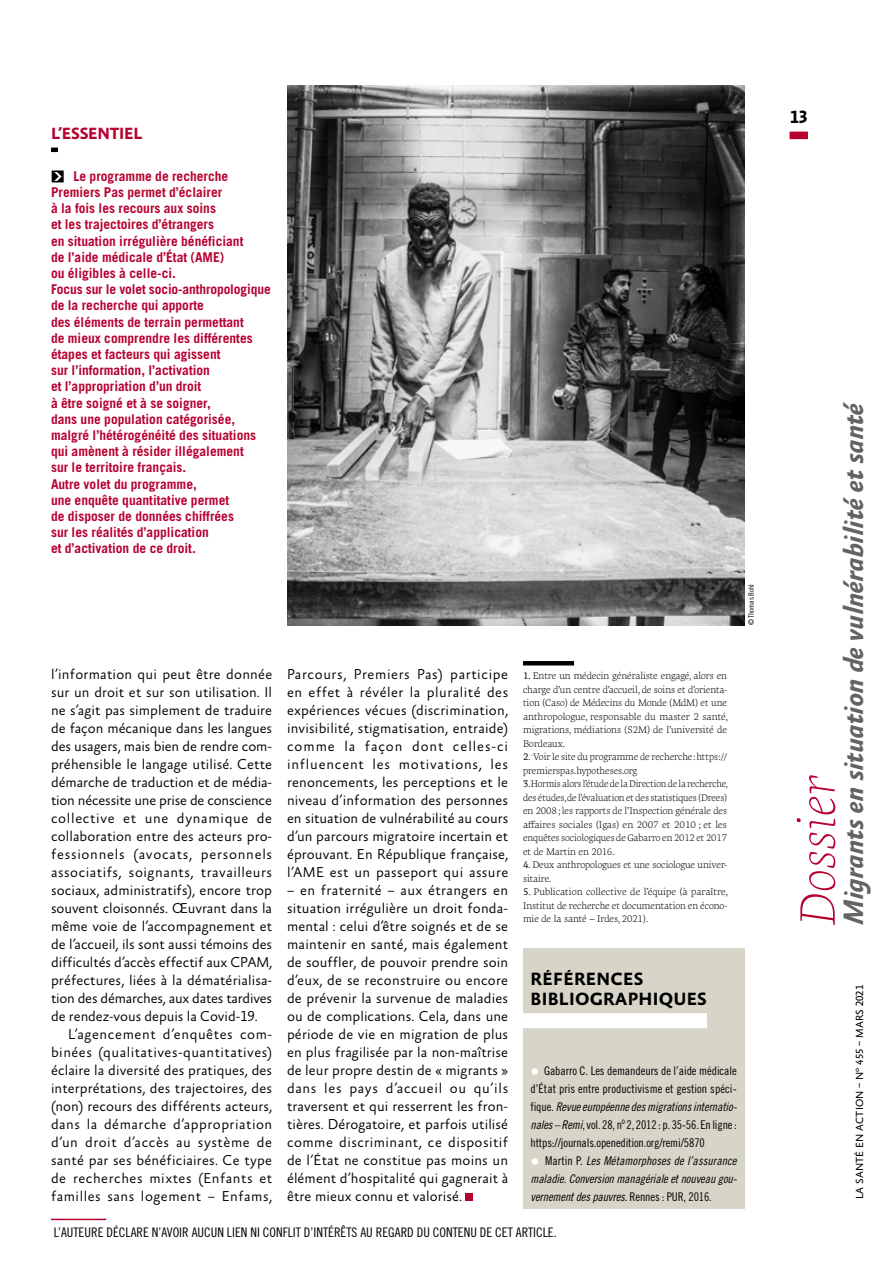
<style>
.page{position:relative;width:893px;height:1263px;background:#fff}
.page>*{position:absolute;margin:0;border:0;box-sizing:border-box;transform-origin:0 0}
.t1{font:italic 100 50.85px "Geneo Pro";letter-spacing:.01em;color:#b70030}
.t2{font:italic 700 28.5px "Absara Sans OT";letter-spacing:-.02em;color:#636363}
.TITRE{font:700 18px/19.5px "Absara Sans OT";letter-spacing:.01em;color:#000}
.ESSENTIEL{font:700 16.5px "Absara Sans OT";letter-spacing:-.02em;color:#b70030}
.TXT_BODY{font:300 14.55px/18px "Absara Sans OT";letter-spacing:.005em;color:#000;text-align:justify}
.t3{font:700 13.5px/16.2px "Trade Gothic LT Std";color:#b70030}
.NOTEARTICLE{font:13.2px "Trade Gothic LT Std Cn 18";color:#000}
.TXT_BODY-2{font:12px/18px "Trade Gothic LT Std Cn 18";letter-spacing:-.01em;color:#000;text-align:justify}
.TXT_BODY-3{font:12px/18px "Trade Gothic LT Std Cn 18 Obl";letter-spacing:-.01em;color:#000;text-align:justify}
.t4{font:10.5px "Absara Sans OT";letter-spacing:.01em;color:#000}
.NOTE_BDP_SUITE{font:300 9.75px/13.5px "Geneo Pro";letter-spacing:-.015em;color:#000}
.NOTE_BDP{font:300 9.75px/13.5px "Geneo Pro";letter-spacing:-.01em;color:#000}
.TXT_BODY-4{font:7.5px "Trade Gothic LT Std Cn 18";letter-spacing:-.005em;color:#000}
.s1{font-family:"Arrow Dynamic";color:#000}
.s2{font-weight:400}
.s3{font-size:18px;color:#fff}
.s4{font-family:"Trade Gothic LT Std Cn 18 Obl"}
.s5{font-family:"Trade Gothic LT Std Cn 18";font-size:18px;color:#fff}
.s6{font-family:"Trade Gothic LT Std Cn 18"}
</style>
<div class="page">
<div style="left:466px;top:1194px;width:7px;height:7px;background:#b70030"></div>
<hr style="left:523px;top:661px;width:51px;height:4px;background:#000">
<img style="left:287px;top:85px;width:457px;height:540px">
<svg style="left:51px;top:148px;width:7px;height:4px"></svg>
<hr style="left:51px;top:1219px;width:55px;height:1px;background:#b70030">
<div style="left:523px;top:948px;width:221px;height:261px;background:#d7d4c8"></div>
<div style="left:523px;top:1013px;width:184px;height:15px;background:#fff"></div>
<div style="left:790px;top:132px;width:18px;height:7px;background:#b70030"></div>
<p class="ESSENTIEL" style="left:51px;top:124px;width:93px">L’ESSENTIEL</p>
<p class="t3" style="left:51px;top:168px;width:221px"><span class="s1">Ç</span> Le programme de recherche<br>Premiers Pas permet d’éclairer<br>à la fois les recours aux soins<br>et les trajectoires d’étrangers<br>en situation irrégulière bénéficiant<br>de l’aide médicale d’État (AME)<br>ou éligibles à celle‑ci.<br>Focus sur le volet socio‑anthropologique de la recherche qui apporte<br>des éléments de terrain permettant<br>de mieux comprendre les différentes étapes et facteurs qui agissent<br>sur l’information, l’activation<br>et l’appropriation d’un droit<br>à être soigné et à se soigner,<br>dans une population catégorisée, malgré l’hétérogénéité des situations qui amènent à résider illégalement<br>sur le territoire français.<br>Autre volet du programme,<br>une enquête quantitative permet<br>de disposer de données chiffrées<br>sur les réalités d’application<br>et d’activation de ce droit.</p>
<p class="TXT_BODY-4" style="left:747px;top:625px;width:42px;rotate:-90deg">© Thomas Bohl</p>
<p class="TXT_BODY" style="left:51px;top:666px;width:223px">l’information qui peut être donnée sur un droit et sur son utilisation. Il ne s’agit pas simplement de traduire de façon mécanique dans les langues des usagers, mais bien de rendre com‑ préhensible le langage utilisé. Cette démarche de traduction et de média‑ tion nécessite une prise de conscience collective et une dynamique de collaboration entre des acteurs pro‑ fessionnels (avocats, personnels associatifs, soignants, travailleurs sociaux, administratifs), encore trop souvent cloisonnés. Œuvrant dans la même voie de l’accompagnement et de l’accueil, ils sont aussi témoins des difficultés d’accès effectif aux CPAM, préfectures, liées à la dématérialisa‑ tion des démarches, aux dates tardives de rendez‑vous depuis la Covid‑19.</p>
<p class="TXT_BODY" style="left:51px;top:1026px;width:223px;text-indent:17px">L’agencement d’enquêtes com‑ binées (qualitatives‑quantitatives) éclaire la diversité des pratiques, des interprétations, des trajectoires, des (non) recours des différents acteurs, dans la démarche d’appropriation d’un droit d’accès au système de santé par ses bénéficiaires. Ce type de recherches mixtes (Enfants et familles sans logement – Enfams,</p>
<p class="TXT_BODY" style="left:287px;top:666px;width:223px">Parcours, Premiers Pas) participe en effet à révéler la pluralité des expériences vécues (discrimination, invisibilité, stigmatisation, entraide) comme la façon dont celles‑ci influencent les motivations, les renoncements, les perceptions et le niveau d’information des personnes en situation de vulnérabilité au cours d’un parcours migratoire incertain et éprouvant. En République française, l’AME est un passeport qui assure</p>
<p class="TXT_BODY" style="left:287px;top:882px;width:223px">– en fraternité – aux étrangers en situation irrégulière un droit fonda‑ mental : celui d’être soignés et de se maintenir en santé, mais également de souffler, de pouvoir prendre soin d’eux, de se reconstruire ou encore de prévenir la survenue de maladies ou de complications. Cela, dans une période de vie en migration de plus en plus fragilisée par la non‑maîtrise de leur propre destin de « migrants » dans les pays d’accueil ou qu’ils traversent et qui resserrent les fron‑ tières. Dérogatoire, et parfois utilisé comme discriminant, ce dispositif de l’État ne constitue pas moins un élément d’hospitalité qui gagnerait à être mieux connu et valorisé.</p>
<p class="NOTE_BDP" style="left:523px;top:668px;width:207px"><span class="s2">1.</span> Entre un médecin généraliste engagé, alors en charge d’un centre d’accueil, de soins et d’orienta‑ tion (Caso) de Médecins du Monde (MdM) et une anthropologue, responsable du master 2 santé, migrations, médiations (S2M) de l’université de Bordeaux.</p>
<p class="NOTE_BDP_SUITE" style="left:523px;top:749px;width:206px"><span class="s2">2</span>.<sup>.</sup>Voir le site du programme de recherche:https:// premierspas.hypotheses.org</p>
<p class="NOTE_BDP_SUITE" style="left:523px;top:776px;width:207px"><span class="s2">3</span>.Hormis alors l’étude de la Direction de la recherche, des études,de l’évaluation et des statistiques (Drees) en 2008; les rapports de l’Inspection générale des affaires sociales (Igas) en 2007 et 2010 ; et les enquêtes sociologiques de Gabarro en 2012 et 2017 et de Martin en 2016.</p>
<p class="NOTE_BDP_SUITE" style="left:523px;top:857px;width:206px"><span class="s2">4</span>. Deux anthropologues et une sociologue univer‑ sitaire.</p>
<p class="NOTE_BDP_SUITE" style="left:523px;top:884px;width:207px;text-align:justify"><span class="s2">5</span>. Publication collective de l’équipe (à paraître, Institut de recherche et documentation en écono‑ mie de la santé – Irdes, 2021).</p>
<p class="TITRE" style="left:531px;top:970px;width:178px">RÉFÉRENCES<br>BIBLIOGRAPHIQUES</p>
<p class="TXT_BODY-2" style="left:530px;top:1062px;width:208px"><span class="s3">•</span> Gabarro C. Les demandeurs de l’aide médicale d’État pris entre productivisme et gestion spéci‑ fique. <span class="s4">Revue européenne des migrations internatio‑ nales – Remi</span>, vol. 28, n<sup>o</sup> 2, 2012 : p. 35‑56. En ligne : https://journals.openedition.org/remi/5870</p>
<p class="TXT_BODY-3" style="left:530px;top:1152px;width:208px"><span class="s5">•</span> <span class="s6">Martin P.</span> Les Métamorphoses de l’assurance maladie. Conversion managériale et nouveau gou‑ vernement des pauvres<span class="s6">. Rennes : PUR, 2016.</span></p>
<p class="NOTEARTICLE" style="left:54px;top:1224px;width:504px">L’AUTEURE DÉCLARE N’AVOIR AUCUN LIEN NI CONFLIT D’INTÉRÊTS AU REGARD DU CONTENU DE CET ARTICLE.</p>
<p class="TITRE" style="left:790px;top:108px;width:20px">13</p>
<h2 class="t2" style="left:838px;top:925px;width:525px;rotate:-90deg">Migrants en situation de vulnérabilité et santé</h2>
<h1 class="t1" style="left:778px;top:925px;width:152px;rotate:-90deg">Dossier</h1>
<p class="t4" style="left:854px;top:1199px;width:216px;rotate:-90deg">LA SANTÉ EN ACTION – N<sup>o</sup> 455 – Mars 2021</p>
</div>
